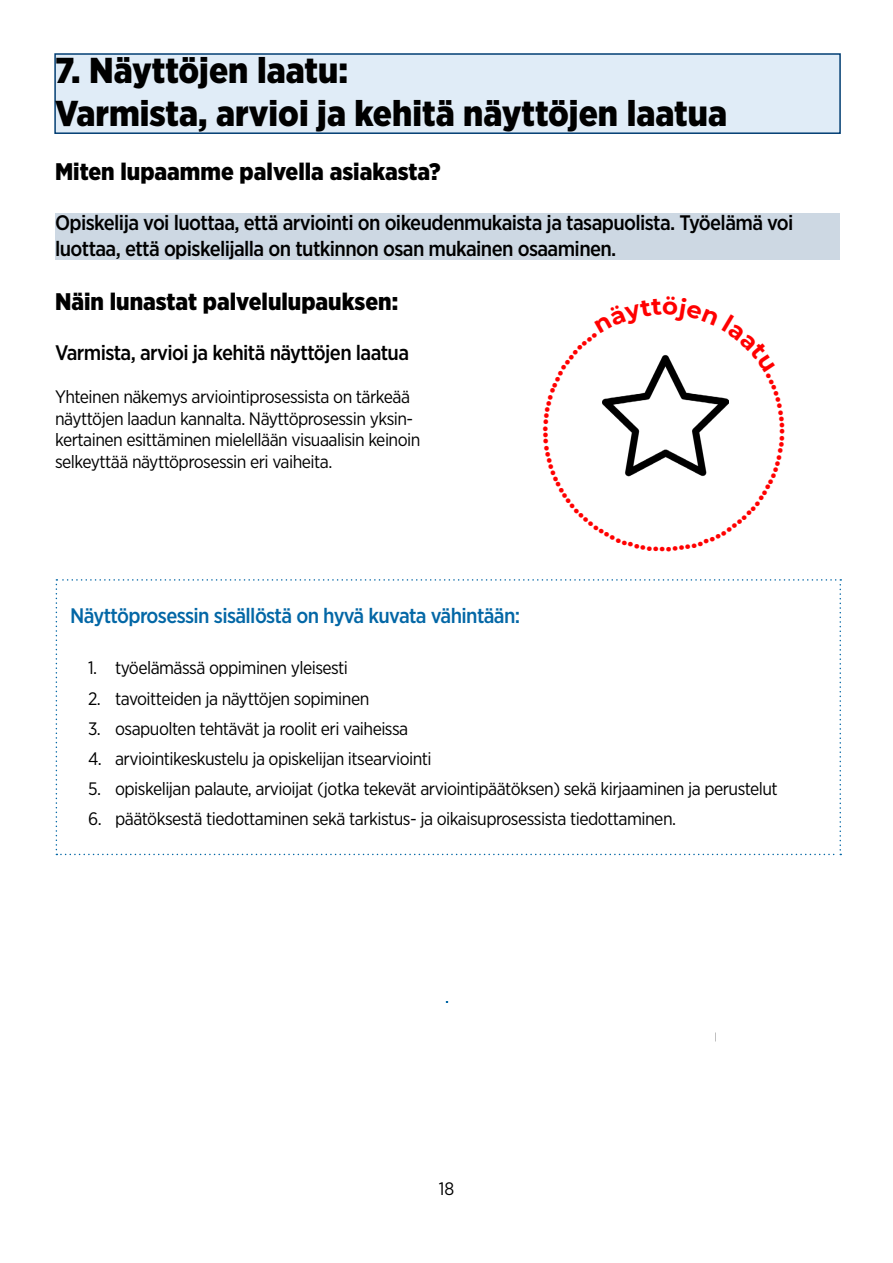
<style>
.page{position:relative;width:893px;height:1263px;background:#fff}
.page>*{position:absolute;margin:0;border:0;box-sizing:border-box;transform-origin:0 0}
.t1{font:900 36px/43.2px "Gotham Narrow";color:#000}
.t2{font:900 24px "Gotham Narrow";color:#000}
.t3{font:500 21px/25.2px "Gotham Narrow";letter-spacing:-.03em;color:#000}
.t4{font:500 21px "Gotham Narrow";letter-spacing:-.03em;color:#0367a6}
.t5{font:18px/21.6px "Gotham Narrow";letter-spacing:-.03em;color:#000}
</style>
<div class="page">
<div style="left:54px;top:53px;width:787px;height:81px;background:#e0ecf7;border:2px solid #023e73"></div>
<div style="left:55px;top:214px;width:785px;height:46px;background:#cdd8e3"></div>
<svg style="left:56px;top:579px;width:785px;height:276px"></svg>
<svg style="left:602px;top:355px;width:127px;height:122px"></svg>
<h1 class="t1" style="left:55px;top:48px;width:673px">7. Näyttöjen laatu:<br>Varmista, arvioi ja kehitä näyttöjen laatua</h1>
<h2 class="t2" style="left:55px;top:156px;width:387px">Miten lupaamme palvella asiakasta?</h2>
<p class="t3" style="left:55px;top:210px;width:740px">Opiskelija voi luottaa, että arviointi on oikeudenmukaista ja tasapuolista. Työelämä voi luottaa, että opiskelijalla on tutkinnon osan mukainen osaaminen.</p>
<h2 class="t2" style="left:55px;top:285px;width:345px">Näin lunastat palvelulupauksen:</h2>
<p class="t3" style="left:55px;top:340px;width:356px">Varmista, arvioi ja kehitä näyttöjen laatua</p>
<p class="t5" style="left:55px;top:386px;width:367px">Yhteinen näkemys arviointiprosessista on tärkeää näyttöjen laadun kannalta. Näyttöprosessin yksin&shy;kertainen esittäminen mielellään visuaalisin keinoin selkeyttää näyttöprosessin eri vaiheita.</p>
<p class="t4" style="left:70px;top:602px;width:452px">Näyttöprosessin sisällöstä on hyvä kuvata vähintään:</p>
<p class="t5" style="left:88px;top:657px;width:261px">1. työelämässä oppiminen yleisesti</p>
<p class="t5" style="left:88px;top:687px;width:283px">2. tavoitteiden ja näyttöjen sopiminen</p>
<p class="t5" style="left:88px;top:717px;width:322px">3. osapuolten tehtävät ja roolit eri vaiheissa</p>
<p class="t5" style="left:88px;top:747px;width:345px">4. arviointikeskustelu ja opiskelijan itsearviointi</p>
<p class="t5" style="left:88px;top:777px;width:691px">5. opiskelijan palaute, arvioijat (jotka tekevät arviointipäätöksen) sekä kirjaaminen ja perustelut</p>
<p class="t5" style="left:88px;top:807px;width:589px">6. päätöksestä tiedottaminen sekä tarkistus- ja oikaisuprosessista tiedottaminen.</p>
<p class="t5" style="left:439px;top:1177px;width:17px">18</p>
</div>
